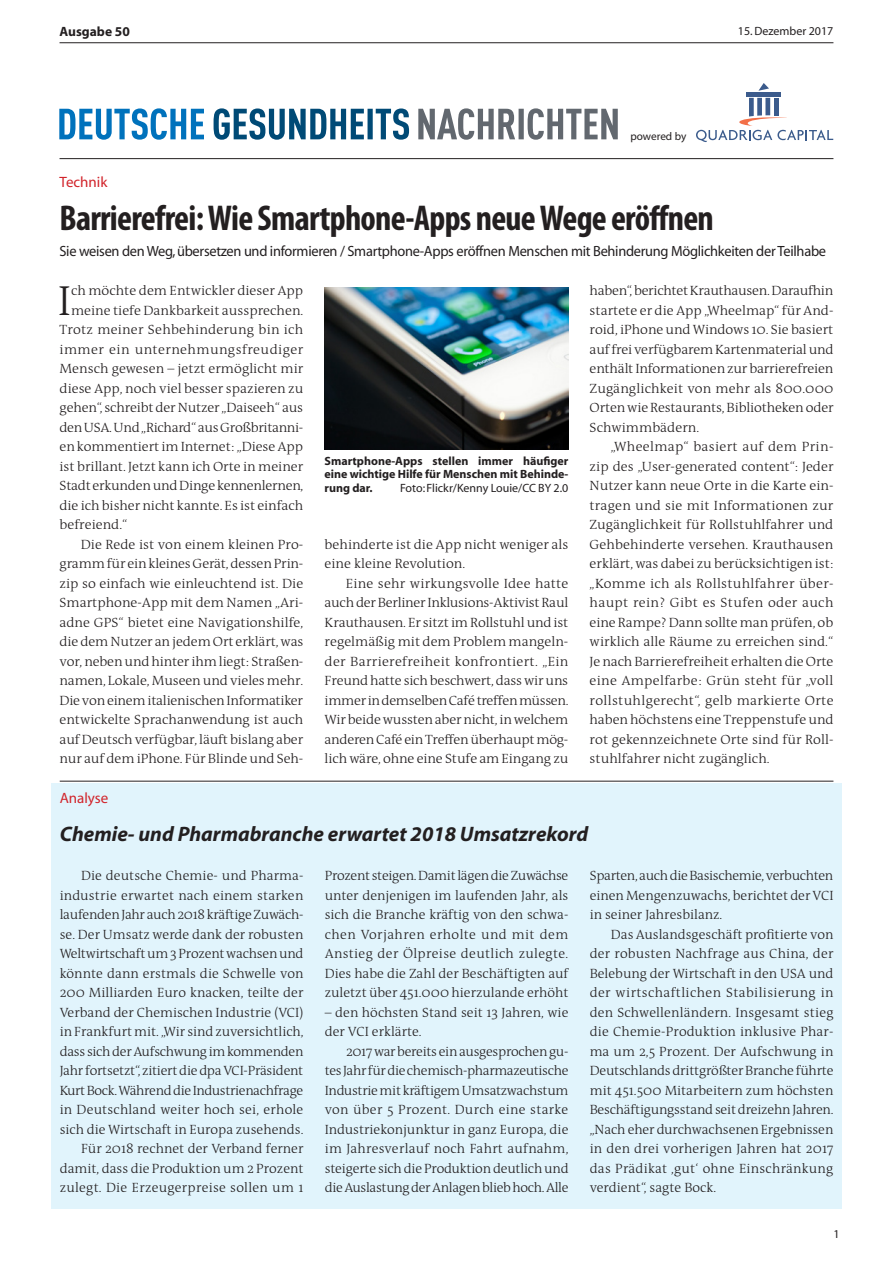
<style>
.page{position:relative;width:893px;height:1263px;background:#fff}
.page>*{position:absolute;margin:0;border:0;box-sizing:border-box;transform-origin:0 0}
.t1{font:300 42.45px "The Antiqua B3";color:#231f20;scale:1.04 1}
.t2{font:700 condensed 36px "Myriad Pro";letter-spacing:-.02em;color:#231f20}
.t3{font:italic 700 21px "Myriad";color:#231f20}
.t4{font:15px "Myriad";color:#d1232a}
.t5{font:14.85px "Myriad";letter-spacing:-.02em;color:#231f20}
.t6{font:300 13.5px/19.5px "The Antiqua B3";color:#231f20;text-align:justify;scale:1.04 1}
.t7{font:300 13.5px/19.5px "The Antiqua B3";color:#231f20;text-align:justify}
.t8{font:300 13.5px "The Antiqua B3";letter-spacing:-.02em;color:#231f20;scale:1.04 1}
.t9{font:300 13.5px "The Antiqua B3";letter-spacing:-.025em;color:#231f20;scale:1.04 1}
.t10{font:300 13.5px "The Antiqua B3";letter-spacing:.03em;color:#231f20;scale:1.04 1}
.t11{font:700 13.5px "Myriad";color:#231f20}
.t12{font:700 12px/13.5px "Myriad";color:#231f20;text-align:justify}
.t13{font:12px "Myriad";color:#231f20}
.t14{font:12px "Myriad Pro";color:#231f20}
.t15{font:11.25px "Myriad";letter-spacing:-.005em;color:#231f20}
</style>
<div class="page">
<hr style="left:60px;top:158px;width:773px;height:1px;background:#231f20">
<hr style="left:60px;top:42px;width:773px;height:1px;background:#231f20">
<svg style="left:59px;top:108px;width:145px;height:32px"></svg>
<svg style="left:214px;top:108px;width:195px;height:32px"></svg>
<svg style="left:418px;top:108px;width:200px;height:32px"></svg>
<div style="left:747px;top:92px;width:34px;height:5px;background:#3b5b8c"></div>
<svg style="left:758px;top:83px;width:11px;height:8px"></svg>
<svg style="left:696px;top:98px;width:137px;height:44px"></svg>
<hr style="left:774px;top:98px;width:4px;height:17px;background:#3b5b8c">
<img style="left:325px;top:287px;width:243px;height:163px">
<div style="left:51px;top:783px;width:791px;height:425px;background:#e1f4fc"></div>
<hr style="left:60px;top:781px;width:773px;height:1px;background:#231f20">
<p class="t11" style="left:60px;top:24px;width:72px">Ausgabe 50</p>
<p class="t13" style="left:738px;top:25px;width:97px">15. Dezember 2017</p>
<p class="t15" style="left:630px;top:130px;width:57px">powered by</p>
<p class="t4" style="left:60px;top:174px;width:49px">Technik</p>
<h2 class="t2" style="left:60px;top:195px;width:656px">Barrierefrei: Wie Smartphone-Apps neue Wege eröffnen</h2>
<p class="t5" style="left:60px;top:244px;width:768px">Sie weisen den Weg, übersetzen und informieren / Smartphone-Apps eröffnen Menschen mit Behinderung Möglichkeiten der Teilhabe</p>
<h1 class="t1" style="left:58px;top:279px;width:14px">I</h1>
<p class="t6" style="left:71px;top:282px;width:225px">ch möchte dem Entwickler dieser App</p>
<p class="t6" style="left:590px;top:282px;width:236px">haben“, berichtet Krauthausen. Daraufhin startete er die App „Wheelmap“ für And&shy;roid, iPhone und Windows 10. Sie basiert auf frei verfügbarem Kartenmaterial und enthält Informationen zur barrierefreien Zugänglichkeit von mehr als 800.000<br>Orten wie Restaurants, Bibliotheken oder Schwimmbädern.</p>
<p class="t6" style="left:590px;top:438px;width:236px;text-indent:21px">„Wheelmap“ basiert auf dem Prin&shy;zip des „User-generated content“: Jeder Nutzer kann neue Orte in die Karte ein&shy;tragen und sie mit Informationen zur Zugänglichkeit für Rollstuhlfahrer und Gehbehinderte versehen. Krauthausen erklärt, was dabei zu berücksichtigen ist: „Komme ich als Rollstuhlfahrer über&shy;haupt rein? Gibt es Stufen oder auch eine Rampe? Dann sollte man prüfen, ob wirklich alle Räume zu erreichen sind.“ Je nach Barrierefreiheit erhalten die Orte eine Ampelfarbe: Grün steht für „voll rollstuhlgerecht“, gelb markierte Orte haben höchstens eine Treppenstufe und rot gekennzeichnete Orte sind für Roll&shy;stuhlfahrer nicht zugänglich.</p>
<p class="t6" style="left:71px;top:301px;width:225px">meine tiefe Dankbarkeit aussprechen.</p>
<p class="t6" style="left:60px;top:321px;width:236px">Trotz meiner Sehbehinderung bin ich</p>
<p class="t10" style="left:60px;top:342px;width:236px">immer ein unternehmungsfreudiger</p>
<p class="t6" style="left:60px;top:360px;width:236px">Mensch gewesen – jetzt ermöglicht mir</p>
<p class="t6" style="left:60px;top:379px;width:236px">diese App, noch viel besser spazieren zu</p>
<p class="t6" style="left:60px;top:399px;width:236px">gehen“, schreibt der Nutzer „Daiseeh“ aus</p>
<p class="t9" style="left:60px;top:420px;width:236px">den USA. Und „Richard“ aus Großbritanni-</p>
<p class="t6" style="left:60px;top:438px;width:236px">en kommentiert im Internet: „Diese App</p>
<p class="t6" style="left:60px;top:457px;width:236px">ist brillant. Jetzt kann ich Orte in meiner</p>
<p class="t8" style="left:60px;top:479px;width:236px">Stadt erkunden und Dinge kennenlernen,</p>
<p class="t6" style="left:60px;top:496px;width:236px">die ich bisher nicht kannte. Es ist einfach</p>
<p class="t6" style="left:60px;top:516px;width:67px">befreiend.“</p>
<p class="t6" style="left:81px;top:535px;width:215px">Die Rede ist von einem kleinen Pro-</p>
<p class="t6" style="left:60px;top:555px;width:236px">gramm für ein kleines Gerät, dessen Prin-</p>
<p class="t6" style="left:60px;top:574px;width:236px">zip so einfach wie einleuchtend ist. Die</p>
<p class="t6" style="left:60px;top:594px;width:236px">Smartphone-App mit dem Namen „Ari-</p>
<p class="t6" style="left:60px;top:613px;width:236px">adne GPS“ bietet eine Navigationshilfe,</p>
<p class="t6" style="left:60px;top:633px;width:236px">die dem Nutzer an jedem Ort erklärt, was</p>
<p class="t6" style="left:60px;top:652px;width:236px">vor, neben und hinter ihm liegt: Straßen-</p>
<p class="t6" style="left:60px;top:672px;width:236px">namen, Lokale, Museen und vieles mehr.</p>
<p class="t8" style="left:60px;top:693px;width:236px">Die von einem italienischen Informatiker</p>
<p class="t6" style="left:60px;top:711px;width:236px">entwickelte Sprachanwendung ist auch</p>
<p class="t6" style="left:60px;top:730px;width:236px">auf Deutsch verfügbar, läuft bislang aber</p>
<p class="t6" style="left:60px;top:750px;width:236px">nur auf dem iPhone. Für Blinde und Seh-</p>
<p class="t12" style="left:325px;top:454px;width:245px">Smartphone-Apps stellen immer häufiger eine wichtige Hilfe für Menschen mit Behinde&shy;rung dar.</p>
<p class="t13" style="left:400px;top:482px;width:170px">Foto: Flickr/Kenny Louie/CC BY 2.0</p>
<p class="t6" style="left:325px;top:535px;width:236px">behinderte ist die App nicht weniger als eine kleine Revolution.</p>
<p class="t6" style="left:325px;top:574px;width:236px;text-indent:21px">Eine sehr wirkungsvolle Idee hatte auch der Berliner Inklusions-Aktivist Raul Krauthausen. Er sitzt im Rollstuhl und ist regelmäßig mit dem Problem mangeln&shy;der Barrierefreiheit konfrontiert. „Ein Freund hatte sich beschwert, dass wir uns immer in demselben Café treffen müssen.<br>Wir beide wussten aber nicht, in welchem anderen Café ein Treffen überhaupt mög&shy;lich wäre, ohne eine Stufe am Eingang zu</p>
<p class="t4" style="left:60px;top:790px;width:50px">Analyse</p>
<h3 class="t3" style="left:60px;top:823px;width:530px">Chemie- und Pharmabranche erwartet 2018 Umsatzrekord</h3>
<p class="t7" style="left:60px;top:867px;width:245px;text-align:right">Die deutsche Chemie- und Pharma&shy;industrie erwartet nach einem starken laufenden Jahr auch 2018 kräftige Zuwäch&shy;se. Der Umsatz werde dank der robusten Weltwirtschaft um 3 Prozent wachsen und könnte dann erstmals die Schwelle von 200 Milliarden Euro knacken, teilte der Verband der Chemischen Industrie (VCI) in Frankfurt mit. „Wir sind zuversichtlich, dass sich der Aufschwung im kommenden Jahr fortsetzt“, zitiert die dpa VCI-Präsident Kurt Bock. Während die Industrienachfrage in Deutschland weiter hoch sei, erhole sich die Wirtschaft in Europa zusehends.<br>Für 2018 rechnet der Verband ferner damit, dass die Produktion um 2 Prozent zulegt. Die Erzeugerpreise sollen um 1</p>
<p class="t7" style="left:325px;top:866px;width:245px">Prozent steigen. Damit lägen die Zuwächse unter denjenigen im laufenden Jahr, als sich die Branche kräftig von den schwa&shy;chen Vorjahren erholte und mit dem Anstieg der Ölpreise deutlich zulegte.<br>Dies habe die Zahl der Beschäftigten auf zuletzt über 451.000 hierzulande erhöht</p>
<p class="t7" style="left:590px;top:867px;width:245px">Sparten, auch die Basischemie, verbuchten einen Mengenzuwachs, berichtet der VCI in seiner Jahresbilanz.</p>
<p class="t7" style="left:590px;top:925px;width:245px;text-indent:21px">Das Auslandsgeschäft profitierte von der robusten Nachfrage aus China, der Belebung der Wirtschaft in den USA und der wirtschaftlichen Stabilisierung in den Schwellenländern. Insgesamt stieg die Chemie-Produktion inklusive Phar&shy;ma um 2,5 Prozent. Der Aufschwung in Deutschlands drittgrößter Branche führte mit 451.500 Mitarbeitern zum höchsten Beschäftigungsstand seit dreizehn Jahren. „Nach eher durchwachsenen Ergebnissen in den drei vorherigen Jahren hat 2017 das Prädikat ‚gut‘ ohne Einschränkung verdient“, sagte Bock.</p>
<p class="t7" style="left:325px;top:1003px;width:245px">– den höchsten Stand seit 13 Jahren, wie der VCI erklärte.</p>
<p class="t7" style="left:325px;top:1042px;width:245px;text-indent:21px">2017 war bereits ein ausgesprochen gu&shy;tes Jahr für die chemisch-pharmazeutische Industrie mit kräftigem Umsatzwachstum von über 5 Prozent. Durch eine starke Industriekonjunktur in ganz Europa, die im Jahresverlauf noch Fahrt aufnahm, steigerte sich die Produktion deutlich und die Auslastung der Anlagen blieb hoch. Alle</p>
<p class="t14" style="left:833px;top:1227px;width:8px">1</p>
</div>
